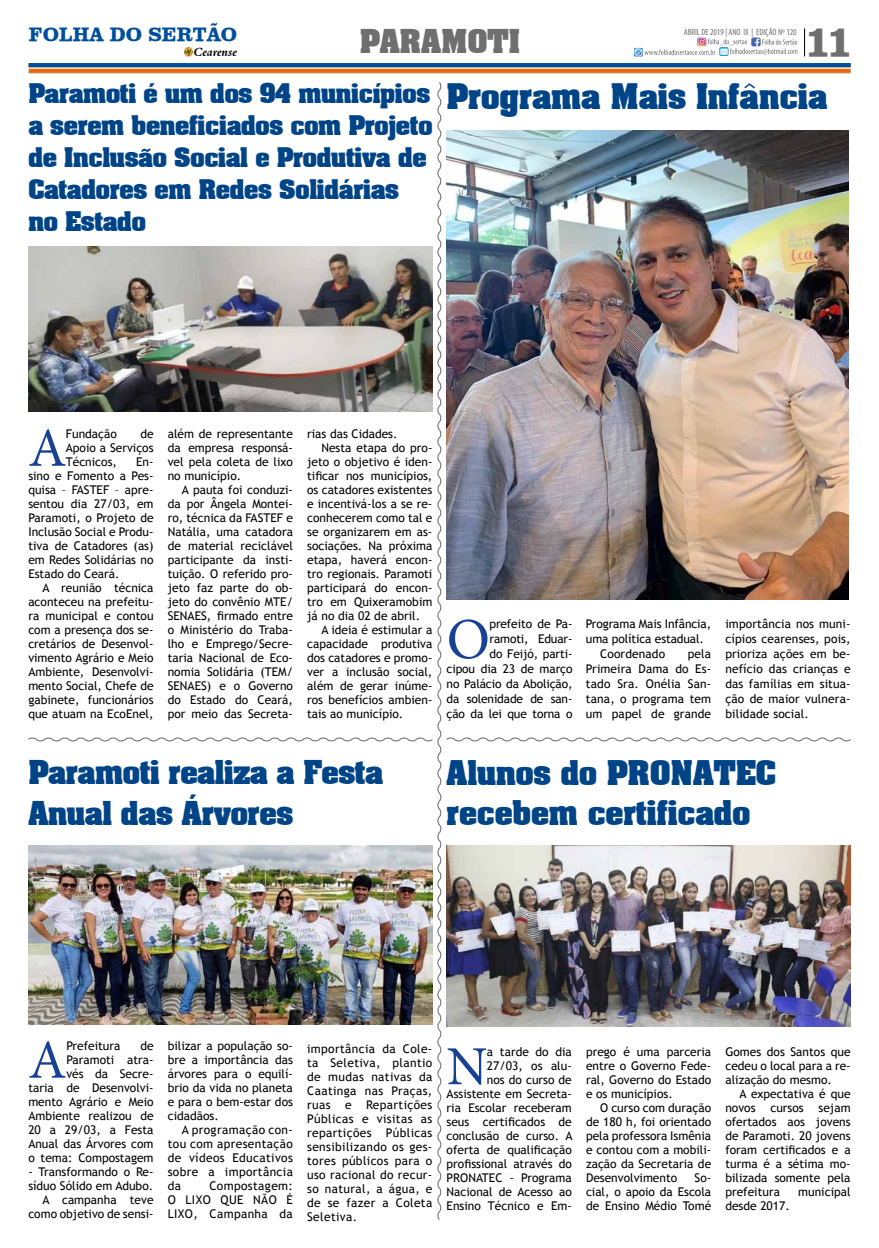
<style>
.page{position:relative;width:879px;height:1248px;background:#fff}
.page>*{position:absolute;margin:0;border:0;box-sizing:border-box;transform-origin:0 0}
.t1{font:58.2px "Minion Pro";color:#164194}
.t2{font:55.1px "Minion Pro";color:#164194}
.t3{font:45px "Cerebral";color:#706f6f}
.t4{font:700 30px "Aaron";color:#048}
.t5{font:700 29px/40px "Aaron";color:#048}
.t6{font:700 28px/41px "Aaron";letter-spacing:-.01em;color:#048}
.t7{font:700 28px "Aaron";color:#706f6f}
.t8{font:700 23px/32px "Aaron";letter-spacing:-.01em;color:#048}
.t9{font:20px "Cerebral";color:#004f9f}
.t10{font:12px/14px "Trebuchet MS";color:#000;text-align:justify}
.t11{font:12px/14px "Trebuchet MS";letter-spacing:.03em;color:#000}
.t12{font:12px "Aldine 401 BT Bold Italic A";color:#000}
.t13{font:condensed 9px "Myriad Pro";color:#706f6f}
</style>
<div class="page">
<svg style="left:804px;top:28px;width:1px;height:28px"></svg>
<hr style="left:28px;top:70px;width:822px;height:4px;background:#d1d1d1">
<svg style="left:29px;top:63px;width:821px;height:4px;background:#03509f"></svg>
<svg style="left:29px;top:69px;width:821px;height:4px;background:#e96b13"></svg>
<svg style="left:634px;top:38px;width:163px;height:18px"></svg>
<svg style="left:185px;top:47px;width:8px;height:10px"></svg>
<img style="left:28px;top:82px;width:823px;height:1138px">
<h3 class="t9" style="left:29px;top:22px;width:210px">FOLHA DO SERTÃO</h3>
<p class="t13" style="left:684px;top:27px;width:114px">ABRIL DE 2019 | ANO IX | EDIÇÃO Nº 120</p>
<p class="t12" style="left:194px;top:44px;width:45px">Cearense</p>
<h3 class="t7" style="left:360px;top:18px;width:161px">PARAMOTI</h3>
<h3 class="t3" style="left:804px;top:13px;width:52px">11</h3>
<h3 class="t8" style="left:28px;top:76px;width:405px">Paramoti é um dos 94 municípios a serem beneficiados com Projeto de Inclusão Social e Produtiva de<br>Catadores em Redes Solidárias no Estado</h3>
<h3 class="t4" style="left:446px;top:71px;width:382px">Programa Mais Infância</h3>
<h2 class="t2" style="left:28px;top:411px;width:40px">A</h2>
<p class="t10" style="left:66px;top:426px;width:53px">Fundação</p>
<p class="t10" style="left:66px;top:426px;width:89px;text-indent:74px">de Apoio a Serviços Técnicos,</p>
<p class="t10" style="left:28px;top:454px;width:127px;text-indent:108px">En&shy;sino e Fomento a Pes&shy;quisa – FASTEF – apre&shy;sentou dia 27/03, em Paramoti, o Projeto de Inclusão Social e Produ&shy;tiva de Catadores (as) em Redes Solidárias no Estado do Ceará.</p>
<p class="t10" style="left:28px;top:580px;width:127px;text-indent:14px">A reunião técnica aconteceu na prefeitu&shy;ra municipal e contou com a presença dos se&shy;cretários de Desenvol&shy;vimento Agrário e Meio Ambiente, Desenvolvi&shy;mento Social, Chefe de gabinete, funcionários que atuam na EcoEnel,</p>
<p class="t10" style="left:168px;top:426px;width:127px">além de representante da empresa responsá&shy;vel pela coleta de lixo no município.</p>
<p class="t10" style="left:168px;top:482px;width:127px;text-indent:14px">A pauta foi conduzi&shy;da por Ângela Montei&shy;ro, técnica da FASTEF e Natália, uma catadora de material reciclável participante da insti&shy;tuição. O referido pro&shy;jeto faz parte do ob&shy;jeto do convênio MTE/ SENAES, firmado entre o Ministério do Traba&shy;lho e Emprego/Secre&shy;taria Nacional de Eco&shy;nomia Solidária (TEM/ SENAES) e o Governo do Estado do Ceará, por meio das Secreta-</p>
<p class="t10" style="left:307px;top:426px;width:92px">rias das Cidades.</p>
<p class="t10" style="left:321px;top:440px;width:113px">Nesta etapa do pro-</p>
<p class="t10" style="left:307px;top:454px;width:127px">jeto o objetivo é iden-</p>
<p class="t10" style="left:307px;top:468px;width:127px">tificar nos municípios,</p>
<p class="t10" style="left:307px;top:482px;width:127px">os catadores existentes</p>
<p class="t10" style="left:307px;top:497px;width:127px">e incentivá-los a se re-</p>
<p class="t10" style="left:307px;top:511px;width:127px">conhecerem como tal e</p>
<p class="t10" style="left:307px;top:525px;width:127px">se organizarem em as-</p>
<p class="t10" style="left:307px;top:539px;width:127px">sociações. Na próxima</p>
<p class="t10" style="left:307px;top:553px;width:127px">etapa, haverá encon-</p>
<p class="t10" style="left:307px;top:567px;width:127px">tro regionais. Paramoti</p>
<p class="t10" style="left:307px;top:581px;width:127px">participará do encon-</p>
<p class="t10" style="left:307px;top:595px;width:127px">tro em Quixeramobim</p>
<p class="t10" style="left:307px;top:609px;width:114px">já no dia 02 de abril.</p>
<p class="t10" style="left:321px;top:623px;width:113px">A ideia é estimular a</p>
<p class="t10" style="left:307px;top:637px;width:127px">capacidade produtiva</p>
<p class="t10" style="left:307px;top:651px;width:127px">dos catadores e promo-</p>
<p class="t10" style="left:307px;top:665px;width:127px">ver a inclusão social,</p>
<p class="t10" style="left:307px;top:679px;width:127px">além de gerar inúme-</p>
<p class="t10" style="left:307px;top:693px;width:127px">ros benefícios ambien-</p>
<p class="t10" style="left:307px;top:707px;width:98px">tais ao município.</p>
<p class="t10" style="left:446px;top:616px;width:127px;line-height:15px;text-align:right">prefeito de Pa-<br>ramoti, Eduar-<br>do Feijó, parti-<br>cipou dia 23 de março no Palácio da Abolição, da solenidade de san&shy;ção da lei que torna o</p>
<h1 class="t1" style="left:446px;top:600px;width:45px">O</h1>
<p class="t10" style="left:586px;top:617px;width:127px">Programa Mais Infância,</p>
<p class="t10" style="left:586px;top:632px;width:119px">uma política estadual.</p>
<p class="t10" style="left:600px;top:647px;width:67px">Coordenado</p>
<p class="t10" style="left:586px;top:646px;width:127px;line-height:15px;text-indent:102px">pela Primeira Dama do Es&shy;tado Sra. Onélia San&shy;tana, o programa tem um papel de grande</p>
<p class="t10" style="left:725px;top:616px;width:127px;line-height:15px">importância nos muni&shy;cípios cearenses, pois, prioriza ações em be&shy;nefício das crianças e das famílias em situa&shy;ção de maior vulnera&shy;bilidade social.</p>
<h3 class="t6" style="left:28px;top:749px;width:356px">Paramoti realiza a Festa<br>Anual das Árvores</h3>
<h3 class="t5" style="left:446px;top:750px;width:331px">Alunos do PRONATEC recebem certificado</h3>
<p class="t10" style="left:28px;top:1038px;width:127px;text-align:right">de<br>Paramoti atra-<br>vés da Secre-<br>taria de Desenvolvi&shy;mento Agrário e Meio<br>Ambiente realizou de<br>20 a 29/03, a Festa<br>Anual das Árvores com o tema: Compostagem</p>
<p class="t10" style="left:28px;top:1164px;width:127px;text-align:right">- Transformando o Re&shy;síduo Sólido em Adubo.<br>A campanha teve como objetivo de sensi-</p>
<h2 class="t2" style="left:28px;top:1023px;width:40px">A</h2>
<p class="t10" style="left:66px;top:1038px;width:56px">Prefeitura</p>
<p class="t10" style="left:168px;top:1038px;width:127px">bilizar a população so&shy;bre a importância das árvores para o equilí&shy;brio da vida no planeta e para o bem-estar dos cidadãos.</p>
<p class="t10" style="left:168px;top:1122px;width:127px;text-indent:14px">A programação con&shy;tou com apresentação de vídeos Educativos sobre a importância da</p>
<p class="t11" style="left:168px;top:1178px;width:127px;text-indent:42px">Compostagem:<br>O LIXO QUE NÃO É<br>LIXO, Campanha da</p>
<p class="t10" style="left:307px;top:1041px;width:127px">importância da Cole&shy;ta Seletiva, plantio de mudas nativas da Caatinga nas Praças, ruas e Repartições Públicas e visitas as repartições Públicas sensibilizando os ges&shy;tores públicos para o uso racional do recur&shy;so natural, a água, e de se fazer a Coleta Seletiva.</p>
<p class="t10" style="left:446px;top:1044px;width:127px;text-align:right">a tarde do dia<br>27/03, os alu-<br>nos do curso de<br>Assistente em Secreta&shy;ria Escolar receberam seus certificados de conclusão de curso. A oferta de qualificação profissional através do<br>PRONATEC - Programa<br>Nacional de Acesso ao<br>Ensino Técnico e Em-</p>
<h2 class="t2" style="left:446px;top:1029px;width:42px">N</h2>
<p class="t10" style="left:586px;top:1044px;width:127px">prego é uma parceria entre o Governo Fede&shy;ral, Governo do Estado e os municípios.</p>
<p class="t10" style="left:586px;top:1101px;width:127px;text-indent:14px">O curso com duração de 180 h, foi orientado pela professora Ismênia e contou com a mobili&shy;zação da Secretaria de Desenvolvimento</p>
<p class="t10" style="left:586px;top:1171px;width:127px;text-indent:109px">So&shy;cial, o apoio da Escola de Ensino Médio Tomé</p>
<p class="t10" style="left:725px;top:1045px;width:127px">Gomes dos Santos que cedeu o local para a re&shy;alização do mesmo.</p>
<p class="t10" style="left:725px;top:1087px;width:127px;text-indent:14px">A expectativa é que novos cursos sejam ofertados aos jovens de Paramoti. 20 jovens foram certificados e a turma é a sétima mo&shy;bilizada somente pela prefeitura</p>
<p class="t10" style="left:798px;top:1185px;width:54px">municipal</p>
<p class="t10" style="left:725px;top:1199px;width:66px">desde 2017.</p>
</div>
